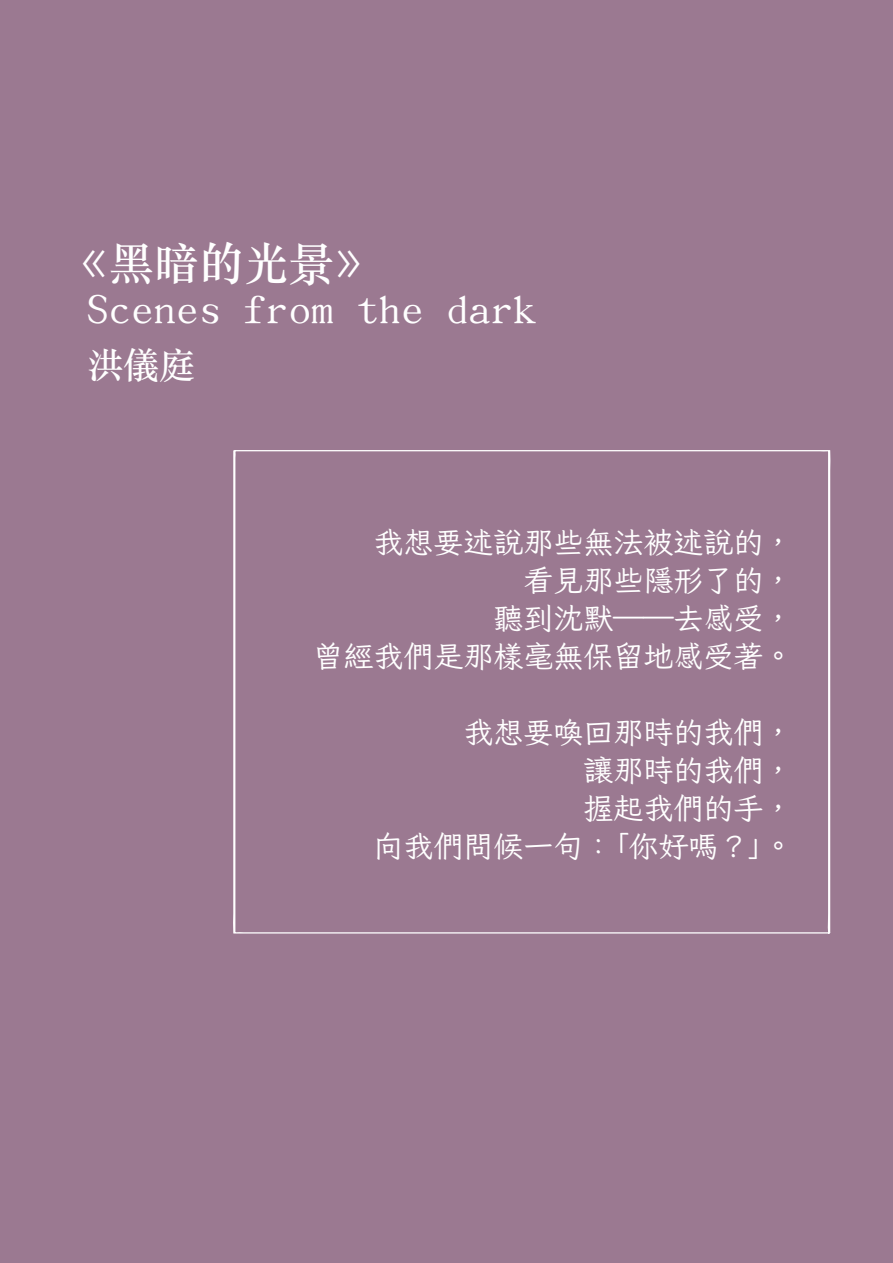
<style>
.page{position:relative;width:893px;height:1263px;background:#9b7991}
.page>*{position:absolute;margin:0;border:0;box-sizing:border-box;transform-origin:0 0}
.t1{font:45px "AR PL New Kai";color:#fff}
.t2{font:45px "ST Songti TC Bold";color:#fff}
.t3{font:36px "ST Songti TC Bold";color:#fff}
.t4{font:30px/38px "Iansui 094";color:#fff;text-align:right}
</style>
<div class="page">
<svg style="left:233px;top:450px;width:598px;height:484px"></svg>
<h1 class="t2" style="left:64px;top:235px;width:316px">《黑暗的光景》</h1>
<h1 class="t1" style="left:86px;top:285px;width:451px">Scenes from the dark</h1>
<p class="t3" style="left:87px;top:342px;width:110px">洪儀庭</p>
<p class="t4" style="left:314px;top:522px;width:481px">我想要述說那些無法被述說的，<br>看見那些隱形了的，<br>聽到沈默——去感受，<br>曾經我們是那樣毫無保留地感受著。</p>
<p class="t4" style="left:374px;top:712px;width:421px">我想要喚回那時的我們，<br>讓那時的我們，<br>握起我們的手，<br>向我們問候一句：「你好嗎？」。</p>
</div>
